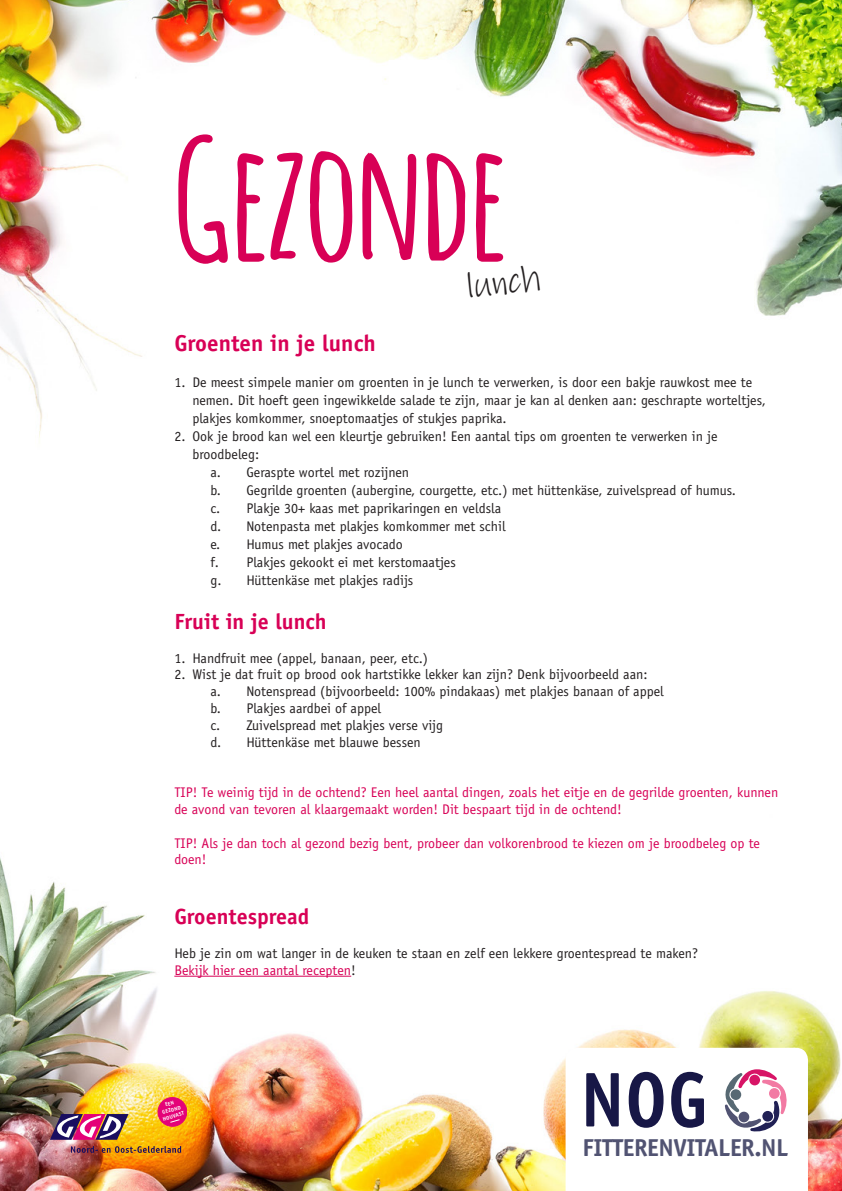
<style>
.page{position:relative;width:842px;height:1191px;background:#fff}
.page>*{position:absolute;margin:0;border:0;box-sizing:border-box;transform-origin:0 0}
.t1{font:700 161px "Amatic";color:#d80056}
.t2{font:700 77.8px "Officina Sans Std";color:#171746;scale:.9 1}
.t3{font:36px "Ink Free";color:#231f20}
.t4{font:700 24.5px "Officina Sans Std";letter-spacing:-.02em;color:#515372}
.t5{font:700 23px "Officina Sans Std";color:#d80056}
.t6{font:700 22px "Officina Sans Std";color:#d80056}
.t7{font:14px/18px "Officina Sans Std";color:#231f20}
.t8{font:14px/16.8px "Officina Sans Std";color:#d80056}
.t9{font:700 5.4px/6.5px "Officina Sans Std";color:#fff;text-align:center}
.s1{color:#d80056}
</style>
<div class="page">
<img style="left:0;top:0;width:842px;height:1191px">
<svg style="left:156px;top:1097px;width:31px;height:31px"></svg>
<svg style="left:50px;top:1114px;width:79px;height:25px"></svg>
<svg style="left:71px;top:1146px;width:110px;height:6px"></svg>
<svg style="left:566px;top:1047px;width:242px;height:144px"></svg>
<div style="left:769px;top:1088px;width:11px;height:10px;background:#f27aa3;border-radius:50%"></div>
<svg style="left:376px;top:336px;width:466px;height:650px"></svg>
<hr style="left:174px;top:975px;width:177px;height:1px;background:#d80056">
<p class="t1" style="left:174px;top:85px;width:333px">GEZONDE</p>
<p class="t3" style="left:464px;top:265px;width:77px;rotate:-7deg">lunch</p>
<p class="t5" style="left:174px;top:328px;width:203px">Groenten in je lunch</p>
<p class="t7" style="left:192px;top:373px;width:575px;text-indent:-18px">1. De meest simpele manier om groenten in je lunch te verwerken, is door een bakje rauwkost mee te nemen. Dit hoeft geen ingewikkelde salade te zijn, maar je kan al denken aan: geschrapte worteltjes, plakjes komkommer, snoeptomaatjes of stukjes paprika.</p>
<p class="t7" style="left:192px;top:427px;width:527px;text-indent:-18px">2. Ook je brood kan wel een kleurtje gebruiken! Een aantal tips om groenten te verwerken in je broodbeleg:</p>
<p class="t7" style="left:210px;top:463px;width:200px">a. Geraspte wortel met rozijnen</p>
<p class="t7" style="left:210px;top:481px;width:527px">b. Gegrilde groenten (aubergine, courgette, etc.) met hüttenkäse, zuivelspread of humus.</p>
<p class="t7" style="left:210px;top:499px;width:292px">c. Plakje 30+ kaas met paprikaringen en veldsla</p>
<p class="t7" style="left:210px;top:517px;width:297px">d. Notenpasta met plakjes komkommer met schil</p>
<p class="t7" style="left:210px;top:535px;width:194px">e. Humus met plakjes avocado</p>
<p class="t7" style="left:210px;top:553px;width:247px">f. Plakjes gekookt ei met kerstomaatjes</p>
<p class="t7" style="left:210px;top:571px;width:204px">g. Hüttenkäse met plakjes radijs</p>
<p class="t6" style="left:174px;top:608px;width:154px">Fruit in je lunch</p>
<p class="t7" style="left:174px;top:649px;width:255px">1. Handfruit mee (appel, banaan, peer, etc.)</p>
<p class="t7" style="left:174px;top:666px;width:475px">2. Wist je dat fruit op brood ook hartstikke lekker kan zijn? Denk bijvoorbeeld aan:</p>
<p class="t7" style="left:210px;top:682px;width:455px">a. Notenspread (bijvoorbeeld: 100% pindakaas) met plakjes banaan of appel</p>
<p class="t7" style="left:210px;top:699px;width:172px">b. Plakjes aardbei of appel</p>
<p class="t7" style="left:210px;top:716px;width:234px">c. Zuivelspread met plakjes verse vijg</p>
<p class="t7" style="left:210px;top:733px;width:212px">d. Hüttenkäse met blauwe bessen</p>
<p class="t8" style="left:174px;top:784px;width:605px">TIP! Te weinig tijd in de ochtend? Een heel aantal dingen, zoals het eitje en de gegrilde groenten, kunnen de avond van tevoren al klaargemaakt worden! Dit bespaart tijd in de ochtend!</p>
<p class="t8" style="left:174px;top:834px;width:587px">TIP! Als je dan toch al gezond bezig bent, probeer dan volkorenbrood te kiezen om je broodbeleg op te doen!</p>
<p class="t6" style="left:174px;top:903px;width:136px">Groentespread</p>
<p class="t7" style="left:174px;top:945px;width:525px;line-height:16.8px">Heb je zin om wat langer in de keuken te staan en zelf een lekkere groentespread te maken?<br><span class="s1">Bekijk hier een aantal recepten</span>!</p>
<p class="t9" style="left:159px;top:1103px;width:23px;rotate:-16deg">EEN<br>GEZOND<br>HOUVAST</p>
<p class="t2" style="left:580px;top:1051px;width:143px">NOG</p>
<p class="t4" style="left:583px;top:1132px;width:207px">FITTERENVITALER.NL</p>
</div>
